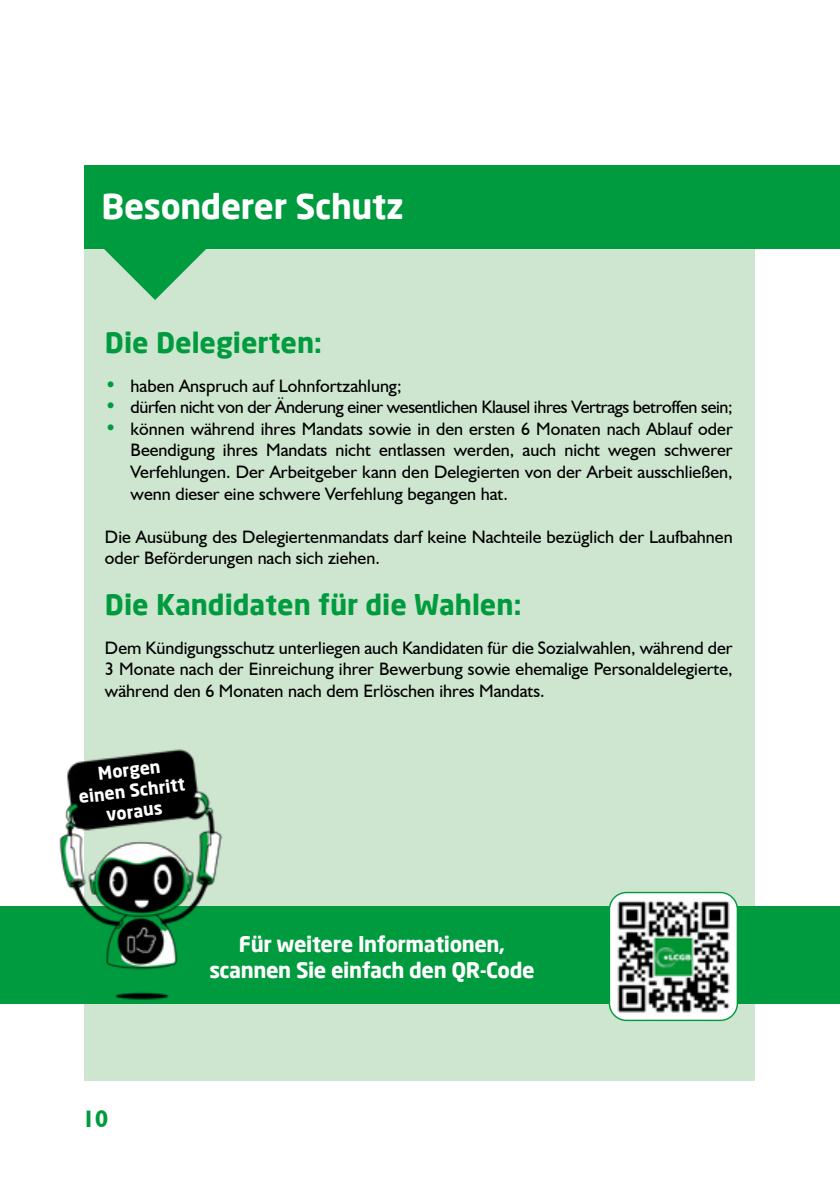
<style>
.page{position:relative;width:840px;height:1191px;background:#fff}
.page>*{position:absolute;margin:0;border:0;box-sizing:border-box;transform-origin:0 0}
.t1{font:700 34px "Neo Sans";letter-spacing:-.01em;color:#fff}
.t2{font:700 28px "Neo Sans";color:#009b3e}
.t3{font:700 23.8px "Humanist 521 BT";color:#009b3e}
.t4{font:700 21.2px/25.6px "Neo Sans";letter-spacing:-.02em;color:#fff;text-align:center}
.t5{font:18px/21.6px "Humanist 521 BT";color:#000;text-align:justify}
.t6{font:18px "Humanist 521 BT";letter-spacing:-.02em;color:#000}
.t7{font:700 17.4px/20.8px "Neo Sans";color:#fff;text-align:center}
.s1{font-size:20px;color:#009b3e}
</style>
<div class="page">
<div style="left:84px;top:180px;width:671px;height:901px;background:#cee6cf"></div>
<svg style="left:104px;top:249px;width:102px;height:51px"></svg>
<div style="left:84px;top:165px;width:755px;height:84px;background:#009b3e"></div>
<div style="left:0;top:906px;width:839px;height:98px;background:#009b3e"></div>
<img style="left:610px;top:893px;width:127px;height:127px">
<div style="left:608px;top:891px;width:129px;height:130px;border:1px solid #009b3e;border-radius:17px"></div>
<img style="left:59px;top:749px;width:164px;height:251px">
<h1 class="t1" style="left:101px;top:184px;width:303px">Besonderer Schutz</h1>
<h2 class="t2" style="left:105px;top:325px;width:218px">Die Delegierten:</h2>
<p class="t5" style="left:105px;top:374px;width:298px"><span class="s1">•</span> haben Anspruch auf Lohnfortzahlung;</p>
<p class="t6" style="left:105px;top:396px;width:629px"><span class="s1">•</span> dürfen nicht von der Änderung einer wesentlichen Klausel ihres Vertrags betroffen sein;</p>
<p class="t5" style="left:130px;top:417px;width:603px;text-indent:-26px"><span class="s1">•</span> können während ihres Mandats sowie in den ersten 6 Monaten nach Ablauf oder Beendigung ihres Mandats nicht entlassen werden, auch nicht wegen schwerer Verfehlungen. Der Arbeitgeber kann den Delegierten von der Arbeit ausschließen, wenn dieser eine schwere Verfehlung begangen hat.</p>
<p class="t5" style="left:105px;top:525px;width:629px">Die Ausübung des Delegiertenmandats darf keine Nachteile bezüglich der Laufbahnen oder Beförderungen nach sich ziehen.</p>
<h2 class="t2" style="left:105px;top:587px;width:417px">Die Kandidaten für die Wahlen:</h2>
<p class="t5" style="left:105px;top:636px;width:629px">Dem Kündigungsschutz unterliegen auch Kandidaten für die Sozialwahlen, während der 3 Monate nach der Einreichung ihrer Bewerbung sowie ehemalige Personaldelegierte, während den 6 Monaten nach dem Erlöschen ihres Mandats.</p>
<p class="t7" style="left:75px;top:765px;width:108px;rotate:-7deg">Morgen einen Schritt voraus</p>
<p class="t4" style="left:209px;top:931px;width:326px">Für weitere Informationen, scannen Sie einfach den QR-Code</p>
<h3 class="t3" style="left:82px;top:1104px;width:28px">10</h3>
</div>
